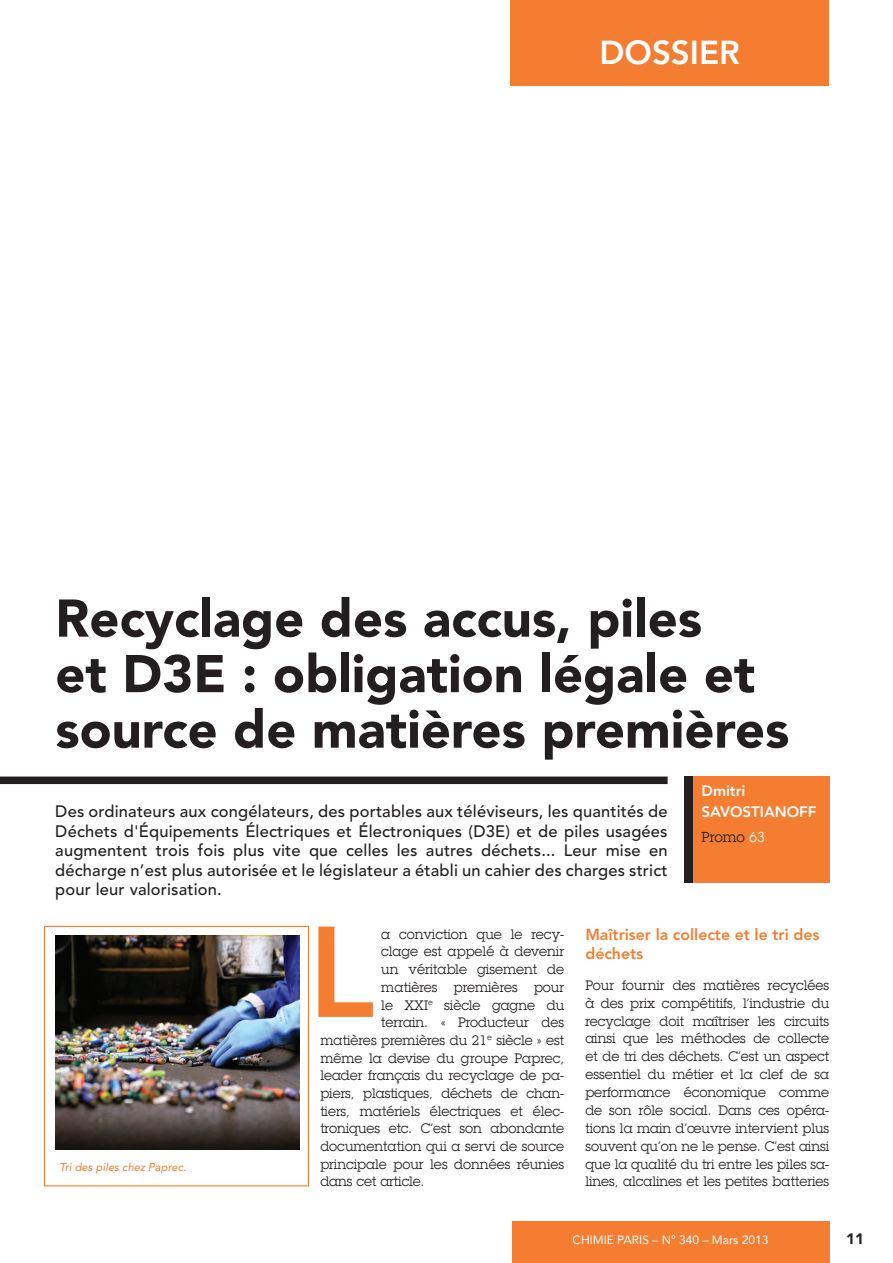
<style>
.page{position:relative;width:893px;height:1263px;background:#fff}
.page>*{position:absolute;margin:0;border:0;box-sizing:border-box;transform-origin:0 0}
.t1{font:800 127.5px "Avenir";color:#f47d31}
.t2{font:900 52.5px/55.5px "Avenir";color:#231f20}
.t3{font:800 33px "Avenir";color:#fff}
.t4{font:500 16.5px/19.5px "Avenir";letter-spacing:.01em;color:#231f20;text-align:justify}
.Sous-Titre{font:800 15.75px/19.4px "Avenir";color:#f47d31}
.t5{font:800 15px "Avenir";color:#fff}
.t6{font:15px "Lubalin Graph";color:#231f20}
.t7{font:900 15px "Avenir";color:#231f20}
.t8{font:14.25px/17.9px "Lubalin Graph";color:#231f20;text-align:justify}
.t9{font:12px "Avenir";color:#fff}
.Légende{font:italic 11.25px "Avenir";color:#f47d31}
.s1{color:#fff}
</style>
<div class="page">
<div style="left:512px;top:1222px;width:317px;height:41px;background:#f47d31"></div>
<div style="left:510px;top:0;width:319px;height:85px;background:#f47d31"></div>
<div style="left:0;top:776px;width:668px;height:8px;background:#231f20"></div>
<div style="left:685px;top:776px;width:144px;height:106px;background:#231f20"></div>
<div style="left:693px;top:776px;width:136px;height:106px;background:#f47d31"></div>
<img style="left:55px;top:935px;width:244px;height:214px">
<div style="left:44px;top:926px;width:265px;height:260px;border:1px solid #f47d31"></div>
<p class="t3" style="left:599px;top:33px;width:142px">DOSSIER</p>
<p class="t2" style="left:55px;top:590px;width:736px">Recyclage des accus, piles<br>et D3E : obligation légale et source de matières premières</p>
<p class="t4" style="left:55px;top:802px;width:614px">Des ordinateurs aux congélateurs, des portables aux téléviseurs, les quantités de Déchets d'Équipements Électriques et Électroniques (D3E) et de piles usagées augmentent trois fois plus vite que celles les autres déchets... Leur mise en décharge n’est plus autorisée et le législateur a établi un cahier des charges strict pour leur valorisation.</p>
<p class="t5" style="left:702px;top:782px;width:45px">Dmitri</p>
<p class="t5" style="left:702px;top:803px;width:116px">SAVOSTIANOFF</p>
<p class="t6" style="left:702px;top:829px;width:65px">Promo <span class="s1">63</span></p>
<p class="Légende" style="left:60px;top:1160px;width:128px">Tri des piles chez Paprec.</p>
<p class="t1" style="left:308px;top:897px;width:68px">L</p>
<p class="t8" style="left:381px;top:925px;width:184px">a conviction que le recy-</p>
<p class="t8" style="left:381px;top:943px;width:184px">clage est appelé à devenir</p>
<p class="t8" style="left:381px;top:960px;width:184px">un véritable gisement de</p>
<p class="t8" style="left:381px;top:978px;width:184px">matières premières pour</p>
<p class="t8" style="left:381px;top:996px;width:184px">le XXI<sup>e</sup> siècle gagne du</p>
<p class="t8" style="left:381px;top:1013px;width:184px">terrain. « Producteur des</p>
<p class="t8" style="left:320px;top:1031px;width:245px">matières premières du 21<sup>e</sup> siècle » est</p>
<p class="t8" style="left:320px;top:1049px;width:245px">même la devise du groupe Paprec,</p>
<p class="t8" style="left:320px;top:1066px;width:245px">leader français du recyclage de pa-</p>
<p class="t8" style="left:320px;top:1084px;width:245px">piers, plastiques, déchets de chan-</p>
<p class="t8" style="left:320px;top:1102px;width:245px">tiers, matériels électriques et élec-</p>
<p class="t8" style="left:320px;top:1120px;width:245px">troniques etc. C’est son abondante</p>
<p class="t8" style="left:320px;top:1137px;width:245px">documentation qui a servi de source</p>
<p class="t8" style="left:320px;top:1155px;width:245px">principale pour les données réunies</p>
<p class="t8" style="left:320px;top:1173px;width:106px">dans cet article.</p>
<p class="Sous-Titre" style="left:585px;top:924px;width:235px">Maîtriser la collecte et le tri des déchets</p>
<p class="t8" style="left:585px;top:976px;width:245px">Pour fournir des matières recyclées à des prix compétitifs, l’industrie du recyclage doit maîtriser les circuits ainsi que les méthodes de collecte et de tri des déchets. C’est un aspect essentiel du métier et la clef de sa performance économique comme de son rôle social. Dans ces opéra&shy;tions la main d’œuvre intervient plus souvent qu’on ne le pense. C’est ainsi que la qualité du tri entre les piles sa&shy;lines, alcalines et les petites batteries</p>
<p class="t9" style="left:573px;top:1233px;width:197px">CHIMIE PARIS – N° 340 – Mars 2013</p>
<p class="t7" style="left:846px;top:1229px;width:19px">11</p>
</div>
